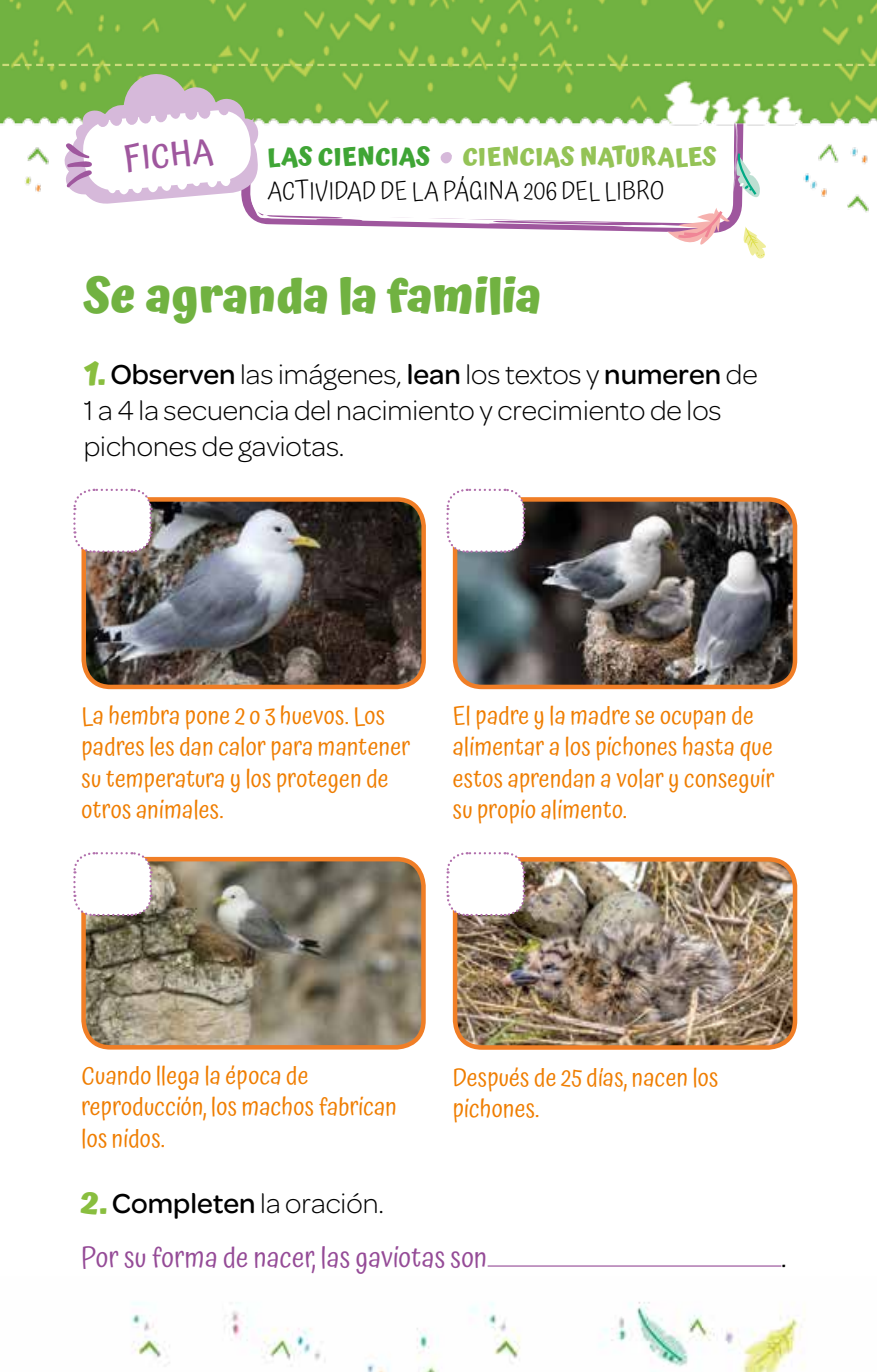
<style>
.page{position:relative;width:877px;height:1372px;background:#fff}
.page>*{position:absolute;margin:0;border:0;box-sizing:border-box;transform-origin:0 0}
.t1{font:700 47.25px "Atma";letter-spacing:-.005em;color:#71b241}
.t2{font:500 33.75px "Atma";color:#9f579e}
.t3{font:300 29.25px/36px "Omnes";color:#000}
.t4{font:28.12px "Atma";letter-spacing:.01em;color:#954b97}
.t5{font:28.12px "Atma";color:#000}
.t6{font:24.75px/31.5px "Atma";letter-spacing:.01em;color:#ef7d00}
.t7{font:300 24.75px "Atma";letter-spacing:.01em;color:#000}
.t8{font:700 24.75px "Atma";letter-spacing:.01em;color:#94c356}
.t9{font:700 24.75px "Atma";letter-spacing:.01em;color:#3fa535}
.s1{font-family:"Atma";font-weight:700;font-size:32.85px;color:#89be3f}
.s2{font-weight:500}
</style>
<div class="page">
<img style="left:131px;top:1302px;width:674px;height:69px">
<svg style="left:237px;top:554px;width:512px;height:769px"></svg>
<img style="left:0;top:0;width:877px;height:213px">
<svg style="left:62px;top:74px;width:706px;height:185px"></svg>
<hr style="left:488px;top:1265px;width:293px;height:1px;background:#954b97">
<img style="left:86px;top:502px;width:338px;height:185px">
<div style="left:81px;top:497px;width:345px;height:192px;border:4px solid #f07e26;border-radius:27px"></div>
<img style="left:455px;top:499px;width:340px;height:188px">
<div style="left:453px;top:497px;width:344px;height:192px;border:4px solid #f07e26;border-radius:27px"></div>
<img style="left:86px;top:859px;width:337px;height:188px">
<div style="left:81px;top:856px;width:345px;height:193px;border:4px solid #f07e26;border-radius:27px"></div>
<img style="left:455px;top:859px;width:340px;height:188px">
<div style="left:453px;top:857px;width:344px;height:192px;border:4px solid #f07e26;border-radius:27px"></div>
<svg style="left:73px;top:488px;width:80px;height:66px"></svg>
<svg style="left:73px;top:852px;width:80px;height:65px"></svg>
<svg style="left:446px;top:488px;width:80px;height:66px"></svg>
<svg style="left:445px;top:850px;width:81px;height:67px"></svg>
<svg style="left:0;top:64px;width:877px;height:2px;background:#a8cb63"></svg>
<h2 class="t2" style="left:122px;top:136px;width:91px;rotate:-5deg">FICHA</h2>
<p class="t9" style="left:267px;top:142px;width:164px">LAS CIENCIAS</p>
<p class="t8" style="left:462px;top:142px;width:255px">CIENCIAS NATURALES</p>
<p class="t7" style="left:267px;top:174px;width:399px">ACTIVIDAD DE LA PÁGINA 206 DEL LIBRO</p>
<h1 class="t1" style="left:84px;top:268px;width:459px">Se agranda la familia</h1>
<p class="t3" style="left:84px;top:355px;width:676px"><span class="s1">1.</span> <span class="s2">Observen</span> las imágenes, <span class="s2">lean</span> los textos y <span class="s2">numeren</span> de<br>1 a 4 la secuencia del nacimiento y crecimiento de los pichones de gaviotas.</p>
<p class="t6" style="left:81px;top:701px;width:330px">La hembra pone 2 o 3 huevos. Los padres les dan calor para mantener su temperatura y los protegen de otros animales.</p>
<p class="t6" style="left:453px;top:701px;width:323px">El padre y la madre se ocupan de alimentar a los pichones hasta que estos aprendan a volar y conseguir su propio alimento.</p>
<p class="t6" style="left:81px;top:1061px;width:317px">Cuando llega la época de reproducción, los machos fabrican los nidos.</p>
<p class="t6" style="left:453px;top:1062px;width:267px">Después de 25 días, nacen los pichones.</p>
<p class="t3" style="left:81px;top:1183px;width:304px"><span class="s1">2.</span> <span class="s2">Completen</span> la oración.</p>
<p class="t4" style="left:81px;top:1238px;width:407px">Por su forma de nacer, las gaviotas son</p>
<p class="t5" style="left:782px;top:1238px;width:6px">.</p>
</div>
